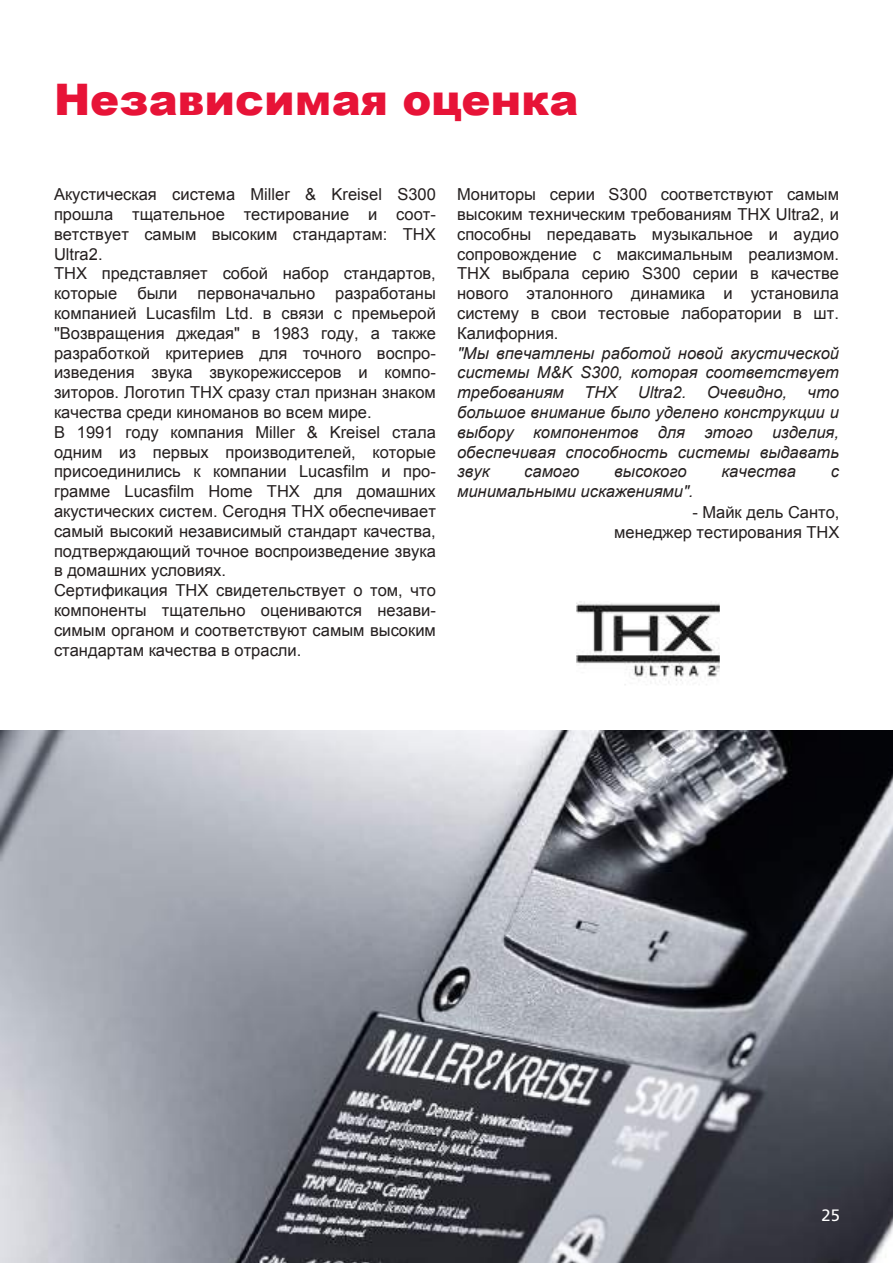
<style>
.page{position:relative;width:893px;height:1263px;background:#fff}
.page>*{position:absolute;margin:0;border:0;box-sizing:border-box;transform-origin:0 0}
.t1{font:900 43.5px "Arial";color:#e71337}
.t2{font:16.5px/19.8px "Arial";color:#241f1f;text-align:justify}
.t3{font:italic 16.5px/19.8px "Arial";color:#241f1f;text-align:justify}
.t4{font:16.5px "Frutiger";color:#fff}
</style>
<div class="page">
<img style="left:0;top:730px;width:893px;height:533px">
<img style="left:576px;top:601px;width:144px;height:84px">
<h1 class="t1" style="left:54px;top:68px;width:526px">Независимая оценка</h1>
<p class="t2" style="left:54px;top:184px;width:383px;text-align:left">Акустическая система Miller &amp; Kreisel S300 прошла тщательное тестирование и соот&shy;ветствует самым высоким стандартам: THX Ultra2.<br>THX представляет собой набор стандартов, которые были первоначально разработаны компанией Lucasfilm Ltd. в связи с премьерой "Возвращения джедая" в 1983 году, а также разработкой критериев для точного воспро&shy;изведения звука звукорежиссеров и компо&shy;зиторов. Логотип THX сразу стал признан знаком качества среди киноманов во всем мире.<br>В 1991 году компания Miller &amp; Kreisel стала одним из первых производителей, которые присоединились к компании Lucasfilm и про&shy;грамме Lucasfilm Home THX для домашних акустических систем. Сегодня THX обеспечивает самый высокий независимый стандарт качества, подтверждающий точное воспроизведение звука в домашних условиях.<br>Сертификация THX свидетельствует о том, что компоненты тщательно оцениваются незави&shy;симым органом и соответствуют самым высоким стандартам качества в отрасли.</p>
<p class="t2" style="left:457px;top:184px;width:383px">Мониторы серии S300 соответствуют самым высоким техническим требованиям THX Ultra2, и способны передавать музыкальное и аудио сопровождение с максимальным реализмом.<br>THX выбрала серию S300 серии в качестве нового эталонного динамика и установила систему в свои тестовые лаборатории в шт.<br>Калифорния.</p>
<p class="t3" style="left:457px;top:343px;width:383px">"Мы впечатлены работой новой акустической системы M&amp;K S300, которая соответствует требованиям THX Ultra2. Очевидно, что большое внимание было уделено конструкции и выбору компонентов для этого изделия, обеспечивая способность системы выдавать звук</p>
<p class="t3" style="left:524px;top:462px;width:57px">самого</p>
<p class="t3" style="left:614px;top:462px;width:74px">высокого</p>
<p class="t3" style="left:721px;top:462px;width:76px">качества</p>
<p class="t3" style="left:831px;top:462px;width:10px">с</p>
<p class="t3" style="left:457px;top:482px;width:238px">минимальными искажениями".</p>
<p class="t2" style="left:614px;top:503px;width:227px;text-align:right">- Майк дель Санто, менеджер тестирования THX</p>
<p class="t4" style="left:821px;top:1206px;width:20px">25</p>
</div>
